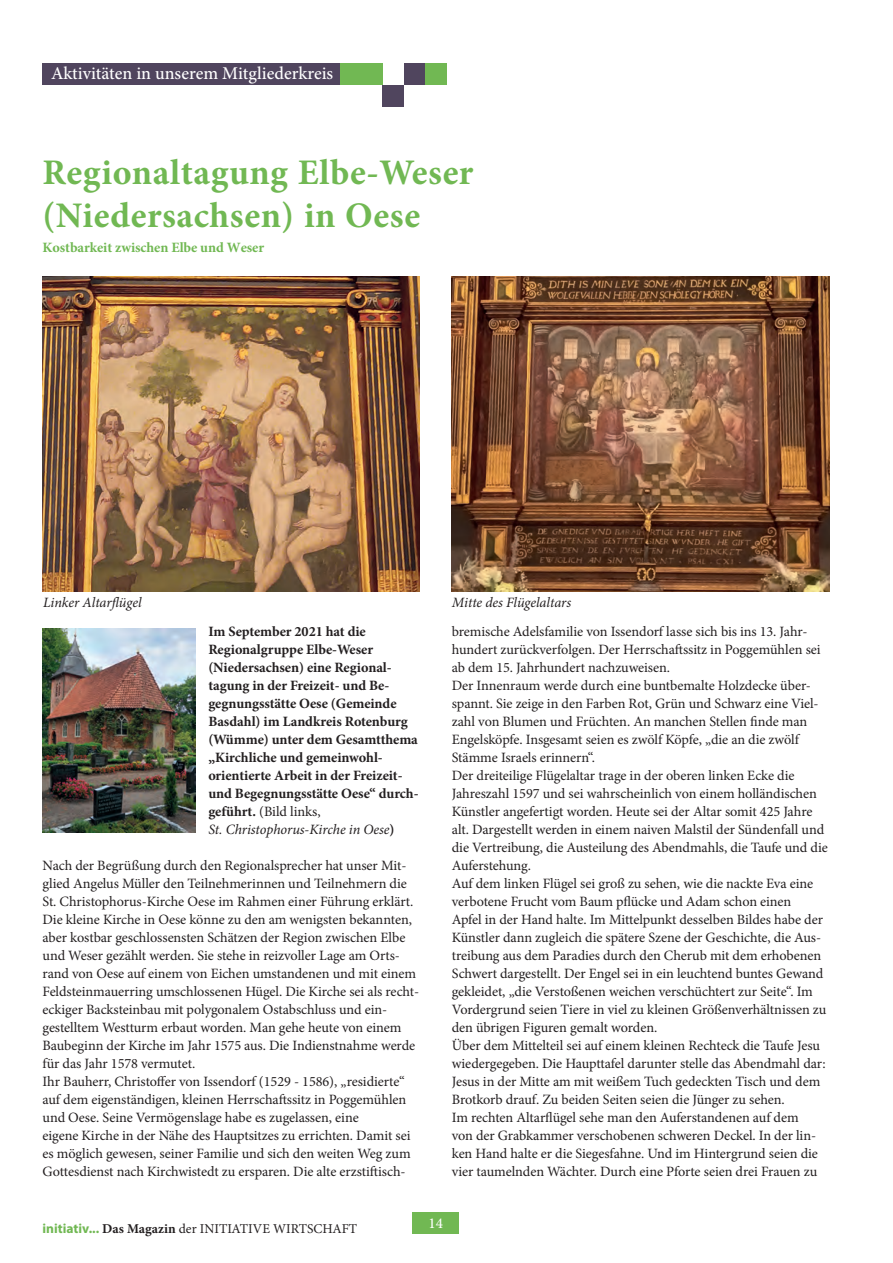
<style>
.page{position:relative;width:893px;height:1263px;background:#fff}
.page>*{position:absolute;margin:0;border:0;box-sizing:border-box;transform-origin:0 0}
.t1{font:700 36px/43.2px "Minion Pro";letter-spacing:.015em;color:#71b853}
.t2{font:500 18px "Minion Pro";color:#fff}
.t3{font:500 15px "Minion Pro";color:#fff}
.t4{font:14.25px/18px "Minion Pro";letter-spacing:-.005em;color:#231f20}
.t5{font:700 14.25px/18px "Minion Pro";letter-spacing:-.005em;color:#231f20}
.t6{font:italic 14.25px "Minion Pro";letter-spacing:-.005em;color:#231f20}
.t7{font:700 14.25px "Minion Pro";letter-spacing:-.005em;color:#71b853}
.t8{font:13.5px "Minion Pro";color:#231f20}
.s1{font-weight:400}
.s2{font-weight:400;font-style:italic}
.s3{font-family:"Myriad Pro";font-weight:700;color:#71b853}
.s4{font-weight:700}
</style>
<div class="page">
<div style="left:412px;top:1212px;width:47px;height:21px;background:#71b853"></div>
<div style="left:340px;top:64px;width:43px;height:21px;background:#71b853"></div>
<div style="left:383px;top:85px;width:21px;height:21px;background:#50455e"></div>
<div style="left:404px;top:64px;width:21px;height:21px;background:#50455e"></div>
<div style="left:43px;top:64px;width:297px;height:21px;background:#50455e"></div>
<div style="left:425px;top:64px;width:21px;height:21px;background:#71b853"></div>
<img style="left:452px;top:276px;width:377px;height:315px">
<img style="left:43px;top:276px;width:377px;height:315px">
<img style="left:43px;top:628px;width:153px;height:204px">
<p class="t2" style="left:51px;top:62px;width:284px">Aktivitäten in unserem Mitgliederkreis</p>
<h1 class="t1" style="left:43px;top:150px;width:432px">Regionaltagung Elbe-Weser (Niedersachsen) in Oese</h1>
<p class="t7" style="left:43px;top:238px;width:223px">Kostbarkeit zwischen Elbe und Weser</p>
<p class="t6" style="left:43px;top:593px;width:100px">Linker Altarflügel</p>
<p class="t6" style="left:452px;top:593px;width:121px">Mitte des Flügelaltars</p>
<p class="t5" style="left:208px;top:623px;width:212px">Im September 2021 hat die<br>Regionalgruppe Elbe-Weser (Niedersachsen) eine Regional&shy;tagung in der Freizeit- und Be&shy;gegnungsstätte Oese (Gemeinde<br>Basdahl) im Landkreis Rotenburg (Wümme) unter dem Gesamtthema „Kirchliche und gemeinwohl&shy;orientierte Arbeit in der Freizeit&shy;und Begegnungsstätte Oese“ durch&shy;geführt. <span class="s1">(Bild links,<br></span><span class="s2">St. Christophorus-Kirche in Oese</span>)</p>
<p class="t4" style="left:43px;top:857px;width:378px">Nach der Begrüßung durch den Regionalsprecher hat unser Mit&shy;glied Angelus Müller den Teilnehmerinnen und Teilnehmern die St. Christophorus-Kirche Oese im Rahmen einer Führung erklärt.<br>Die kleine Kirche in Oese könne zu den am wenigsten bekannten, aber kostbar geschlossensten Schätzen der Region zwischen Elbe und Weser gezählt werden. Sie stehe in reizvoller Lage am Orts&shy;rand von Oese auf einem von Eichen umstandenen und mit einem Feldsteinmauerring umschlossenen Hügel. Die Kirche sei als recht&shy;eckiger Backsteinbau mit polygonalem Ostabschluss und ein&shy;gestelltem Westturm erbaut worden. Man gehe heute von einem Baubeginn der Kirche im Jahr 1575 aus. Die Indienstnahme werde für das Jahr 1578 vermutet.<br>Ihr Bauherr, Christoffer von Issendorf (1529 - 1586), „residierte“ auf dem eigenständigen, kleinen Herrschaftssitz in Poggemühlen und Oese. Seine Vermögenslage habe es zugelassen, eine<br>eigene Kirche in der Nähe des Hauptsitzes zu errichten. Damit sei es möglich gewesen, seiner Familie und sich den weiten Weg zum Gottesdienst nach Kirchwistedt zu ersparen. Die alte erzstiftisch-</p>
<p class="t4" style="left:452px;top:623px;width:378px">bremische Adelsfamilie von Issendorf lasse sich bis ins 13. Jahr&shy;hundert zurückverfolgen. Der Herrschaftssitz in Poggemühlen sei ab dem 15. Jahrhundert nachzuweisen.<br>Der Innenraum werde durch eine buntbemalte Holzdecke über&shy;spannt. Sie zeige in den Farben Rot, Grün und Schwarz eine Viel&shy;zahl von Blumen und Früchten. An manchen Stellen finde man Engelsköpfe. Insgesamt seien es zwölf Köpfe, „die an die zwölf Stämme Israels erinnern“.<br>Der dreiteilige Flügelaltar trage in der oberen linken Ecke die Jahreszahl 1597 und sei wahrscheinlich von einem holländischen Künstler angefertigt worden. Heute sei der Altar somit 425 Jahre alt. Dargestellt werden in einem naiven Malstil der Sündenfall und die Vertreibung, die Austeilung des Abendmahls, die Taufe und die Auferstehung.<br>Auf dem linken Flügel sei groß zu sehen, wie die nackte Eva eine verbotene Frucht vom Baum pflücke und Adam schon einen<br>Apfel in der Hand halte. Im Mittelpunkt desselben Bildes habe der Künstler dann zugleich die spätere Szene der Geschichte, die Aus&shy;treibung aus dem Paradies durch den Cherub mit dem erhobenen Schwert dargestellt. Der Engel sei in ein leuchtend buntes Gewand gekleidet, „die Verstoßenen weichen verschüchtert zur Seite“. Im Vordergrund seien Tiere in viel zu kleinen Größenverhältnissen zu den übrigen Figuren gemalt worden.<br>Über dem Mittelteil sei auf einem kleinen Rechteck die Taufe Jesu wiedergegeben. Die Haupttafel darunter stelle das Abendmahl dar:<br>Jesus in der Mitte am mit weißem Tuch gedeckten Tisch und dem Brotkorb drauf. Zu beiden Seiten seien die Jünger zu sehen.<br>Im rechten Altarflügel sehe man den Auferstandenen auf dem<br>von der Grabkammer verschobenen schweren Deckel. In der lin&shy;ken Hand halte er die Siegesfahne. Und im Hintergrund seien die vier taumelnden Wächter. Durch eine Pforte seien drei Frauen zu</p>
<p class="t8" style="left:43px;top:1220px;width:316px"><span class="s3">initiativ...</span> <span class="s4">Das Magazin</span> der INITIATIVE WIRTSCHAFT</p>
<p class="t3" style="left:429px;top:1213px;width:16px">14</p>
</div>
